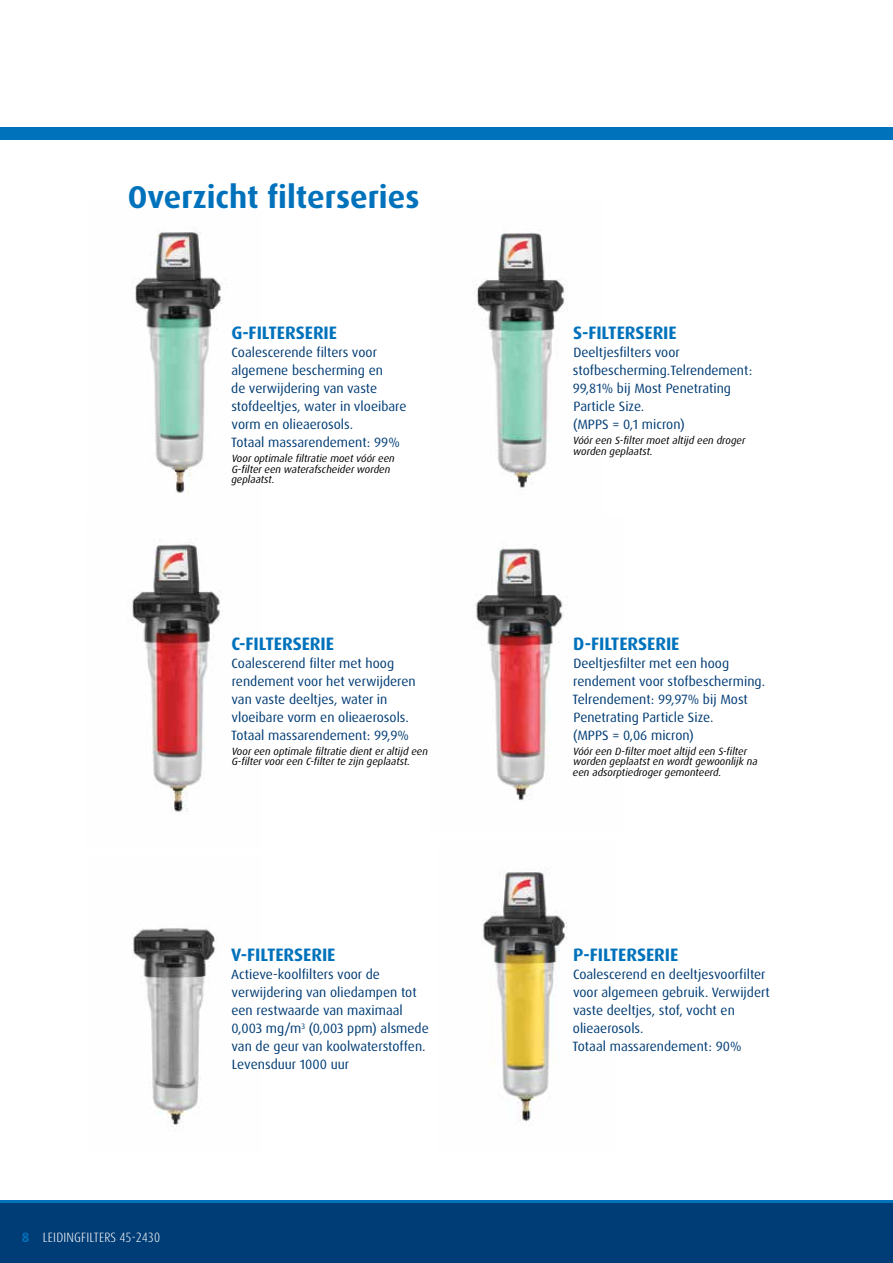
<style>
.page{position:relative;width:893px;height:1263px;background:#fff}
.page>*{position:absolute;margin:0;border:0;box-sizing:border-box;transform-origin:0 0}
.t1{font:700 31.5px "Dax Pro";color:#0072bc}
.t2{font:700 18px "Dax Pro";letter-spacing:-.005em;color:#0072bc}
.t3{font:13.5px/18px "Dax Pro";color:#003c75}
.t4{font:300 condensed 13.5px "Dax Pro";letter-spacing:.01em;color:#fff}
.t5{font:italic 10.5px/10.5px "Dax Pro";color:#000}
.s1{font-weight:700;font-stretch:normal;color:#0072bc}
</style>
<div class="page">
<div style="left:0;top:128px;width:893px;height:12px;background:#0072bc"></div>
<div style="left:0;top:1202px;width:893px;height:61px;background:#003c75"></div>
<hr style="left:0;top:1200px;width:893px;height:3px;background:#0072bc">
<img style="left:133px;top:227px;width:90px;height:266px">
<img style="left:476px;top:233px;width:91px;height:261px">
<img style="left:132px;top:539px;width:89px;height:274px">
<img style="left:475px;top:544px;width:88px;height:257px">
<img style="left:133px;top:928px;width:83px;height:199px">
<img style="left:482px;top:868px;width:85px;height:258px">
<h1 class="t1" style="left:128px;top:176px;width:293px">Overzicht filterseries</h1>
<h2 class="t2" style="left:231px;top:322px;width:107px">G-FILTERSERIE</h2>
<p class="t3" style="left:231px;top:344px;width:177px">Coalescerende filters voor algemene bescherming en<br>de verwijdering van vaste stofdeeltjes, water in vloeibare vorm en olieaerosols.<br>Totaal massarendement: 99%</p>
<p class="t5" style="left:231px;top:453px;width:165px">Voor optimale filtratie moet vóór een<br>G-filter een waterafscheider worden geplaatst.</p>
<h2 class="t2" style="left:232px;top:632px;width:104px">C-FILTERSERIE</h2>
<p class="t3" style="left:231px;top:654px;width:186px">Coalescerend filter met hoog rendement voor het verwijderen van vaste deeltjes, water in vloeibare vorm en olieaerosols.<br>Totaal massarendement: 99,9%</p>
<p class="t5" style="left:232px;top:746px;width:198px">Voor een optimale filtratie dient er altijd een<br>G-filter voor een C-filter te zijn geplaatst.</p>
<p class="t4" style="left:22px;top:1228px;width:140px"><span class="s1">8</span> LEIDINGFILTERS 45-2430</p>
<h2 class="t2" style="left:231px;top:943px;width:106px">V-FILTERSERIE</h2>
<p class="t3" style="left:231px;top:966px;width:199px">Actieve-koolfilters voor de verwijdering van oliedampen tot een restwaarde van maximaal<br>0,003 mg/m<sup>3</sup> (0,003 ppm) alsmede van de geur van koolwaterstoffen.<br>Levensduur 1000 uur</p>
<h2 class="t2" style="left:573px;top:322px;width:105px">S-FILTERSERIE</h2>
<p class="t3" style="left:573px;top:344px;width:181px">Deeltjesfilters voor stofbescherming.Telrendement:<br>99,81% bij Most Penetrating<br>Particle Size.<br>(MPPS = 0,1 micron)</p>
<p class="t5" style="left:573px;top:435px;width:174px">Vóór een S-filter moet altijd een droger worden geplaatst.</p>
<h2 class="t2" style="left:573px;top:632px;width:108px">D-FILTERSERIE</h2>
<p class="t3" style="left:573px;top:654px;width:194px">Deeltjesfilter met een hoog rendement voor stofbescherming.<br>Telrendement: 99,97% bij Most<br>Penetrating Particle Size.<br>(MPPS = 0,06 micron)</p>
<p class="t5" style="left:573px;top:746px;width:186px">Vóór een D-filter moet altijd een S-filter worden geplaatst en wordt gewoonlijk na een adsorptiedroger gemonteerd.</p>
<h2 class="t2" style="left:573px;top:943px;width:107px">P-FILTERSERIE</h2>
<p class="t3" style="left:573px;top:966px;width:199px">Coalescerend en deeltjesvoorfilter voor algemeen gebruik. Verwijdert vaste deeltjes, stof, vocht en olieaerosols.<br>Totaal massarendement: 90%</p>
</div>
